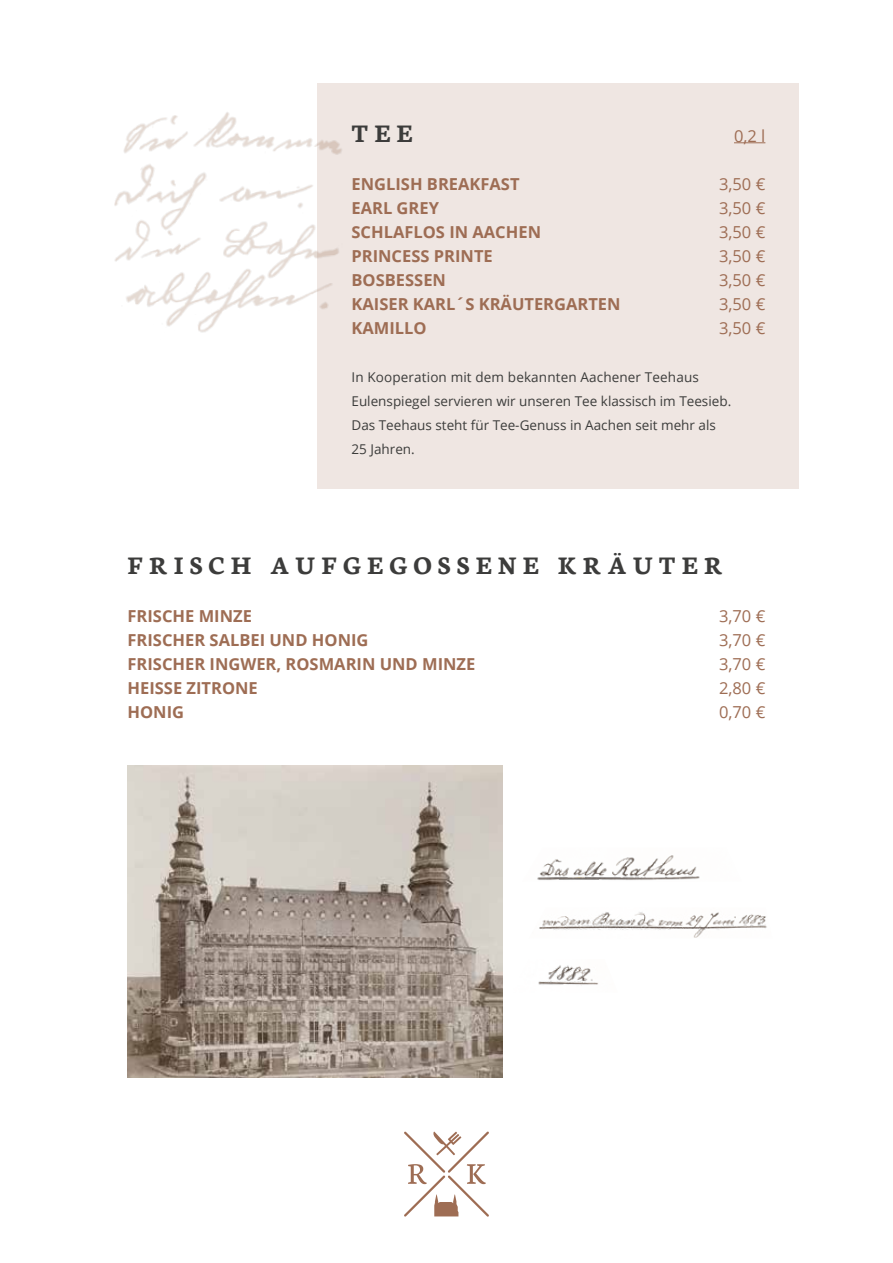
<style>
.page{position:relative;width:893px;height:1263px;background:#fff}
.page>*{position:absolute;margin:0;border:0;box-sizing:border-box;transform-origin:0 0}
.t1{font:700 27px "Neuton";letter-spacing:.22em;color:#3c3c3b}
.t2{font:700 16.5px "Open Sans";color:#9e6d54}
.t3{font:16.5px "Open Sans";color:#9e6d54}
.t4{font:13.5px/24px "Open Sans";color:#3c3c3b}
</style>
<div class="page">
<img style="left:128px;top:766px;width:374px;height:312px">
<div style="left:317px;top:84px;width:482px;height:405px;background:#efe6e2"></div>
<hr style="left:734px;top:142px;width:31px;height:1px;background:#9e6d54">
<img style="left:114px;top:112px;width:228px;height:221px">
<img style="left:539px;top:912px;width:228px;height:26px">
<img style="left:537px;top:855px;width:163px;height:25px">
<img style="left:538px;top:965px;width:60px;height:20px">
<svg style="left:404px;top:1131px;width:85px;height:85px"></svg>
<h1 class="t1" style="left:351px;top:118px;width:63px">TEE</h1>
<p class="t3" style="left:734px;top:124px;width:33px">0,2 l</p>
<p class="t2" style="left:351px;top:172px;width:170px">ENGLISH BREAKFAST</p>
<p class="t3" style="left:719px;top:172px;width:48px">3,50 €</p>
<p class="t2" style="left:351px;top:196px;width:89px">EARL GREY</p>
<p class="t3" style="left:719px;top:196px;width:48px">3,50 €</p>
<p class="t2" style="left:351px;top:220px;width:191px">SCHLAFLOS IN AACHEN</p>
<p class="t3" style="left:719px;top:220px;width:48px">3,50 €</p>
<p class="t2" style="left:351px;top:244px;width:143px">PRINCESS PRINTE</p>
<p class="t3" style="left:719px;top:244px;width:48px">3,50 €</p>
<p class="t2" style="left:351px;top:268px;width:96px">BOSBESSEN</p>
<p class="t3" style="left:719px;top:268px;width:48px">3,50 €</p>
<p class="t2" style="left:351px;top:292px;width:271px">KAISER KARL´S KRÄUTERGARTEN</p>
<p class="t3" style="left:719px;top:292px;width:48px">3,50 €</p>
<p class="t2" style="left:351px;top:316px;width:77px">KAMILLO</p>
<p class="t3" style="left:719px;top:316px;width:48px">3,50 €</p>
<p class="t4" style="left:351px;top:364px;width:381px">In Kooperation mit dem bekannten Aachener Teehaus Eulenspiegel servieren wir unseren Tee klassisch im Teesieb.<br>Das Teehaus steht für Tee-Genuss in Aachen seit mehr als 25 Jahren.</p>
<h1 class="t1" style="left:128px;top:550px;width:597px">FRISCH AUFGEGOSSENE KRÄUTER</h1>
<p class="t2" style="left:128px;top:604px;width:126px">FRISCHE MINZE</p>
<p class="t3" style="left:719px;top:604px;width:48px">3,70 €</p>
<p class="t2" style="left:128px;top:628px;width:242px">FRISCHER SALBEI UND HONIG</p>
<p class="t3" style="left:719px;top:628px;width:48px">3,70 €</p>
<p class="t2" style="left:128px;top:652px;width:349px">FRISCHER INGWER, ROSMARIN UND MINZE</p>
<p class="t3" style="left:719px;top:652px;width:48px">3,70 €</p>
<p class="t2" style="left:128px;top:676px;width:132px">HEISSE ZITRONE</p>
<p class="t3" style="left:719px;top:676px;width:48px">2,80 €</p>
<p class="t2" style="left:128px;top:700px;width:58px">HONIG</p>
<p class="t3" style="left:719px;top:700px;width:48px">0,70 €</p>
</div>
